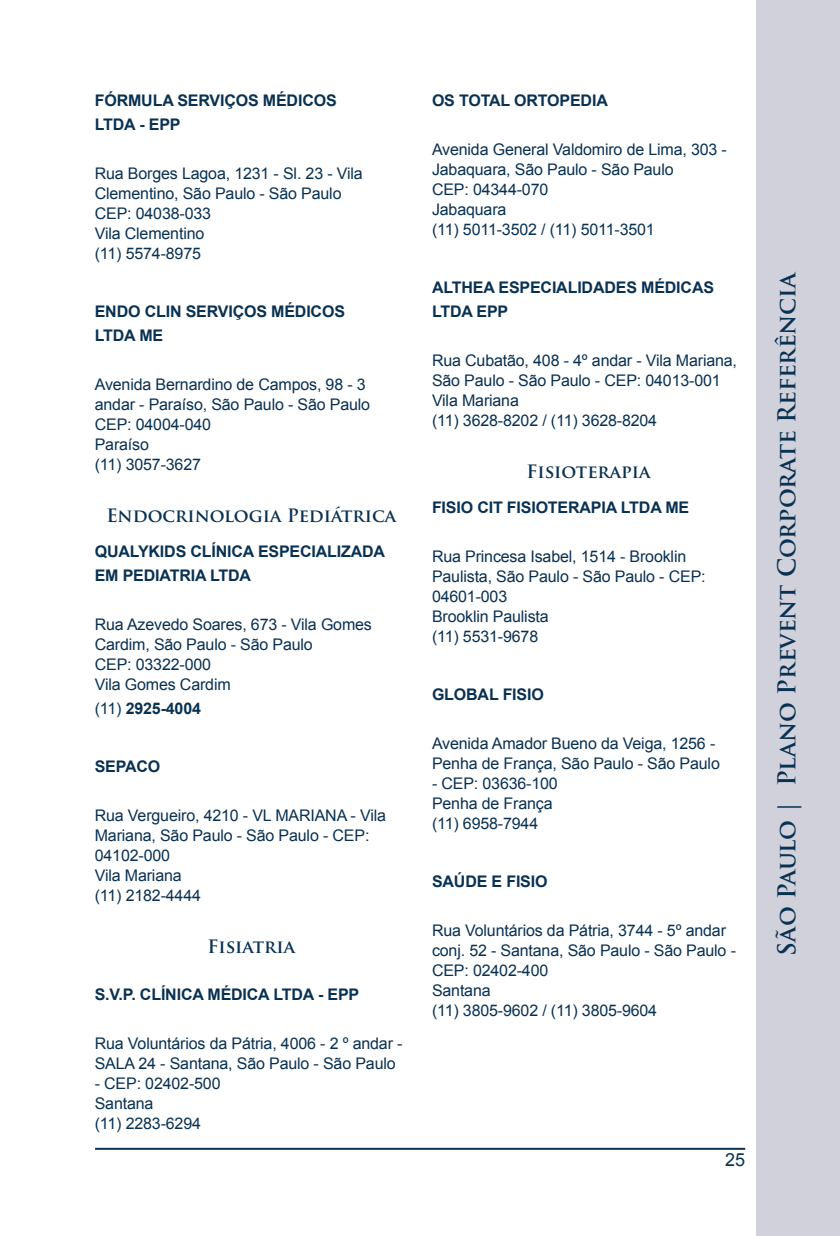
<style>
.page{position:relative;width:840px;height:1236px;background:#fff}
.page>*{position:absolute;margin:0;border:0;box-sizing:border-box;transform-origin:0 0}
.t1{font:700 24px "Trajan Pro";letter-spacing:-.01em;color:#093152}
.t2{font:700 18px "Trajan Pro";color:#093152}
.t3{font:18px "Arial";color:#093152}
.t4{font:16px/20px "Arial";letter-spacing:-.01em;color:#093152}
.t5{font:700 16px/24px "Arial";letter-spacing:-.01em;color:#093152}
.s1{font-weight:400}
</style>
<div class="page">
<div style="left:755px;top:0;width:84px;height:1236px;background:#d0d1da"></div>
<hr style="left:95px;top:1148px;width:649px;height:2px;background:#093152">
<p class="t5" style="left:95px;top:89px;width:243px">FÓRMULA SERVIÇOS MÉDICOS<br>LTDA - EPP</p>
<p class="t4" style="left:95px;top:164px;width:269px">Rua Borges Lagoa, 1231 - Sl. 23 - Vila<br>Clementino, São Paulo - São Paulo<br>CEP: 04038-033<br>Vila Clementino<br>(11) 5574-8975</p>
<p class="t5" style="left:95px;top:300px;width:251px">ENDO CLIN SERVIÇOS MÉDICOS<br>LTDA ME</p>
<p class="t4" style="left:95px;top:374px;width:277px">Avenida Bernardino de Campos, 98 - 3 andar - Paraíso, São Paulo - São Paulo<br>CEP: 04004-040<br>Paraíso<br>(11) 3057-3627</p>
<p class="t2" style="left:106px;top:504px;width:291px">Endocrinologia Pediátrica</p>
<p class="t5" style="left:95px;top:540px;width:292px">QUALYKIDS CLÍNICA ESPECIALIZADA<br>EM PEDIATRIA LTDA</p>
<p class="t4" style="left:95px;top:615px;width:278px">Rua Azevedo Soares, 673 - Vila Gomes<br>Cardim, São Paulo - São Paulo<br>CEP: 03322-000<br>Vila Gomes Cardim</p>
<p class="t5" style="left:95px;top:697px;width:108px"><span class="s1">(11)</span> 2925-4004</p>
<p class="t5" style="left:95px;top:755px;width:67px">SEPACO</p>
<p class="t4" style="left:95px;top:805px;width:292px">Rua Vergueiro, 4210 - VL MARIANA - Vila<br>Mariana, São Paulo - São Paulo - CEP:<br>04102-000<br>Vila Mariana<br>(11) 2182-4444</p>
<p class="t2" style="left:207px;top:935px;width:89px">Fisiatria</p>
<p class="t5" style="left:95px;top:983px;width:266px">S.V.P. CLÍNICA MÉDICA LTDA - EPP</p>
<p class="t4" style="left:95px;top:1034px;width:309px">Rua Voluntários da Pátria, 4006 - 2 º andar -<br>SALA 24 - Santana, São Paulo - São Paulo</p>
<p class="t4" style="left:95px;top:1074px;width:127px">- CEP: 02402-500<br>Santana<br>(11) 2283-6294</p>
<p class="t5" style="left:432px;top:89px;width:177px">OS TOTAL ORTOPEDIA</p>
<p class="t4" style="left:432px;top:140px;width:296px">Avenida General Valdomiro de Lima, 303 -<br>Jabaquara, São Paulo - São Paulo<br>CEP: 04344-070<br>Jabaquara<br>(11) 5011-3502 / (11) 5011-3501</p>
<p class="t5" style="left:432px;top:276px;width:283px">ALTHEA ESPECIALIDADES MÉDICAS<br>LTDA EPP</p>
<p class="t4" style="left:432px;top:350px;width:306px">Rua Cubatão, 408 - 4º andar - Vila Mariana,<br>São Paulo - São Paulo - CEP: 04013-001<br>Vila Mariana<br>(11) 3628-8202 / (11) 3628-8204</p>
<p class="t2" style="left:526px;top:460px;width:125px">Fisioterapia</p>
<p class="t5" style="left:432px;top:496px;width:259px">FISIO CIT FISIOTERAPIA LTDA ME</p>
<p class="t4" style="left:432px;top:547px;width:275px">Rua Princesa Isabel, 1514 - Brooklin<br>Paulista, São Paulo - São Paulo - CEP:<br>04601-003<br>Brooklin Paulista<br>(11) 5531-9678</p>
<p class="t5" style="left:432px;top:683px;width:113px">GLOBAL FISIO</p>
<p class="t4" style="left:432px;top:733px;width:289px">Avenida Amador Bueno da Veiga, 1256 -<br>Penha de França, São Paulo - São Paulo</p>
<p class="t4" style="left:432px;top:773px;width:127px">- CEP: 03636-100<br>Penha de França (11) 6958-7944</p>
<p class="t5" style="left:432px;top:870px;width:117px">SAÚDE E FISIO</p>
<p class="t4" style="left:432px;top:920px;width:305px">Rua Voluntários da Pátria, 3744 - 5º andar conj. 52 - Santana, São Paulo - São Paulo -<br>CEP: 02402-400<br>Santana<br>(11) 3805-9602 / (11) 3805-9604</p>
<p class="t3" style="left:724px;top:1148px;width:22px">25</p>
<h1 class="t1" style="left:771px;top:955px;width:686px;rotate:-90deg">São Paulo | Plano Prevent Corporate Referência</h1>
</div>
